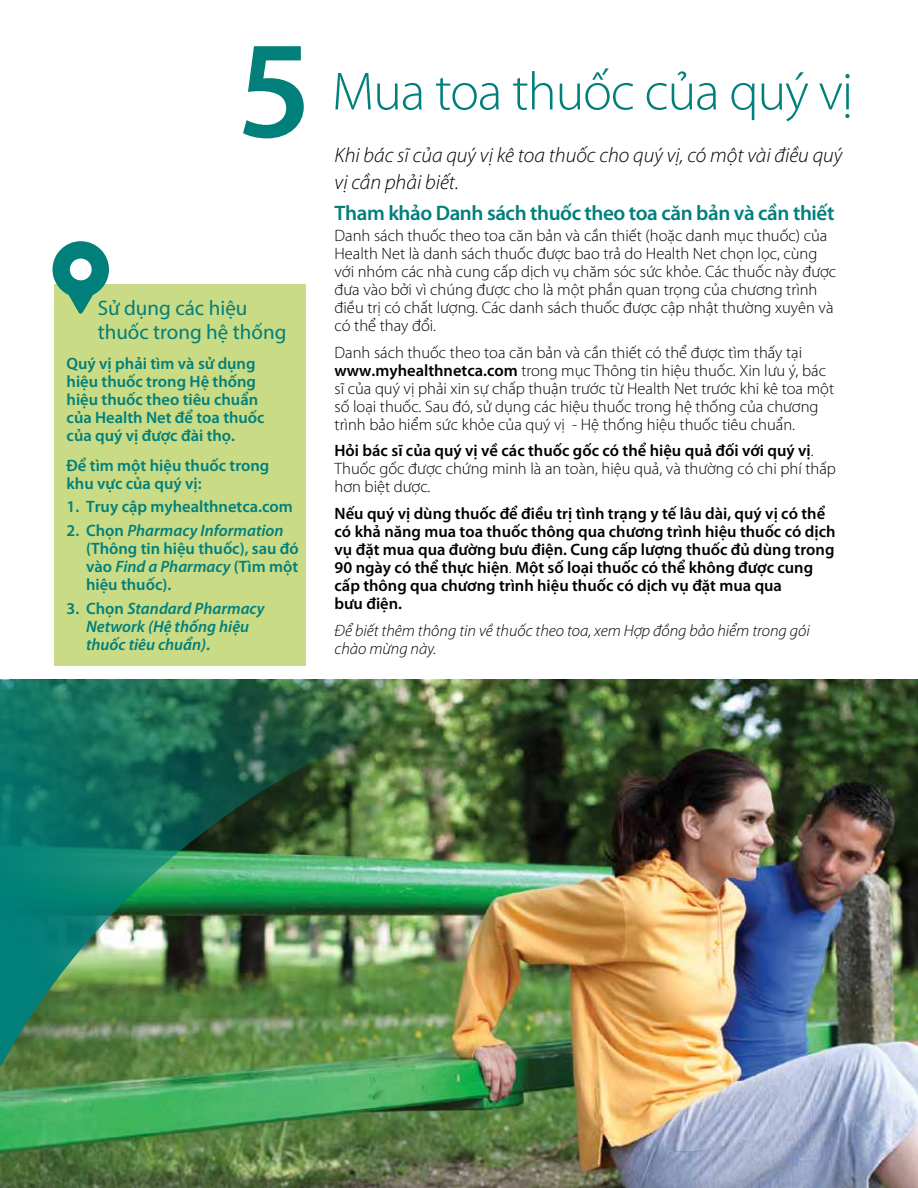
<style>
.page{position:relative;width:918px;height:1188px;background:#fff}
.page>*{position:absolute;margin:0;border:0;box-sizing:border-box;transform-origin:0 0}
.t1{font:600 139.5px "Myriad Pro";color:#007f7b}
.t2{font:300 54px "Myriad Pro";letter-spacing:-.02em;color:#007f7b}
.t3{font:italic 300 21px/27px "Myriad Pro";color:#000}
.t4{font:600 21px "Myriad Pro";letter-spacing:-.02em;color:#007f7b}
.t5{font:21px/24px "Myriad Pro";color:#007f7b}
.t6{font:300 16.5px/18px "Myriad Pro";color:#000}
.t7{font:600 16.5px/18px "Myriad Pro";color:#000}
.t8{font:600 16.5px/18px "Myriad Pro";color:#007f7b}
.t9{font:italic 300 16.5px/18px "Myriad Pro";color:#000}
.t10{font:italic 600 16.5px/18px "Myriad Pro";color:#007f7b}
.s1{font-style:italic}
.s2{font-style:normal}
.s3{font-weight:600}
.s4{font-weight:300}
</style>
<div class="page">
<div style="left:54px;top:284px;width:252px;height:382px;background:#c9db84"></div>
<svg style="left:52px;top:241px;width:57px;height:73px"></svg>
<img style="left:0;top:680px;width:918px;height:508px">
<img style="left:0;top:679px;width:531px;height:426px">
<h2 class="t1" style="left:237px;top:1px;width:76px">5</h2>
<p class="t5" style="left:98px;top:296px;width:190px">Sử dụng các hiệu thuốc trong hệ thống</p>
<p class="t8" style="left:67px;top:354px;width:200px">Quý vị phải tìm và sử dụng hiệu thuốc trong Hệ thống hiệu thuốc theo tiêu chuẩn của Health Net để toa thuốc của quý vị được đài thọ.</p>
<p class="t8" style="left:67px;top:456px;width:204px">Để tìm một hiệu thuốc trong khu vực của quý vị:</p>
<p class="t8" style="left:67px;top:497px;width:228px">1. Truy cập myhealthnetca.com</p>
<p class="t8" style="left:86px;top:521px;width:214px;text-indent:-20px">2. Chọn <span class="s1">Pharmacy Information </span>(Thông tin hiệu thuốc), sau đó vào <span class="s1">Find a Pharmacy</span> (Tìm một hiệu thuốc).</p>
<p class="t10" style="left:86px;top:599px;width:180px;text-indent:-20px"><span class="s2">3. Chọn</span> Standard Pharmacy<br>Network (Hệ thống hiệu thuốc tiêu chuẩn)<span class="s2">.</span></p>
<h2 class="t2" style="left:332px;top:59px;width:523px">Mua toa thuốc của quý vị</h2>
<p class="t3" style="left:335px;top:142px;width:509px">Khi bác sĩ của quý vị kê toa thuốc cho quý vị, có một vài điều quý vị cần phải biết.</p>
<h3 class="t4" style="left:335px;top:200px;width:501px">Tham khảo Danh sách thuốc theo toa căn bản và cần thiết</h3>
<p class="t6" style="left:335px;top:226px;width:503px">Danh sách thuốc theo toa căn bản và cần thiết (hoặc danh mục thuốc) của Health Net là danh sách thuốc được bao trả do Health Net chọn lọc, cùng với nhóm các nhà cung cấp dịch vụ chăm sóc sức khỏe. Các thuốc này được đưa vào bởi vì chúng được cho là một phần quan trọng của chương trình điều trị có chất lượng. Các danh sách thuốc được cập nhật thường xuyên và có thể thay đổi.</p>
<p class="t6" style="left:335px;top:343px;width:501px">Danh sách thuốc theo toa căn bản và cần thiết có thể được tìm thấy tại <span class="s3">www.myhealthnetca.com</span> trong mục Thông tin hiệu thuốc. Xin lưu ý, bác sĩ của quý vị phải xin sự chấp thuận trước từ Health Net trước khi kê toa một số loại thuốc. Sau đó, sử dụng các hiệu thuốc trong hệ thống của chương trình bảo hiểm sức khỏe của quý vị - Hệ thống hiệu thuốc tiêu chuẩn.</p>
<p class="t6" style="left:335px;top:442px;width:503px"><span class="s3">Hỏi bác sĩ của quý vị về các thuốc gốc có thể hiệu quả đối với quý vị</span>.<br>Thuốc gốc được chứng minh là an toàn, hiệu quả, và thường có chi phí thấp hơn biệt dược.</p>
<p class="t7" style="left:335px;top:504px;width:503px">Nếu quý vị dùng thuốc để điều trị tình trạng y tế lâu dài, quý vị có thể có khả năng mua toa thuốc thông qua chương trình hiệu thuốc có dịch vụ đặt mua qua đường bưu điện. Cung cấp lượng thuốc đủ dùng trong 90 ngày có thể thực hiện<span class="s4">.</span> Một số loại thuốc có thể không được cung cấp thông qua chương trình hiệu thuốc có dịch vụ đặt mua qua<br>bưu điện.</p>
<p class="t9" style="left:335px;top:621px;width:477px">Để biết thêm thông tin về thuốc theo toa, xem Hợp đồng bảo hiểm trong gói chào mừng này.</p>
</div>
